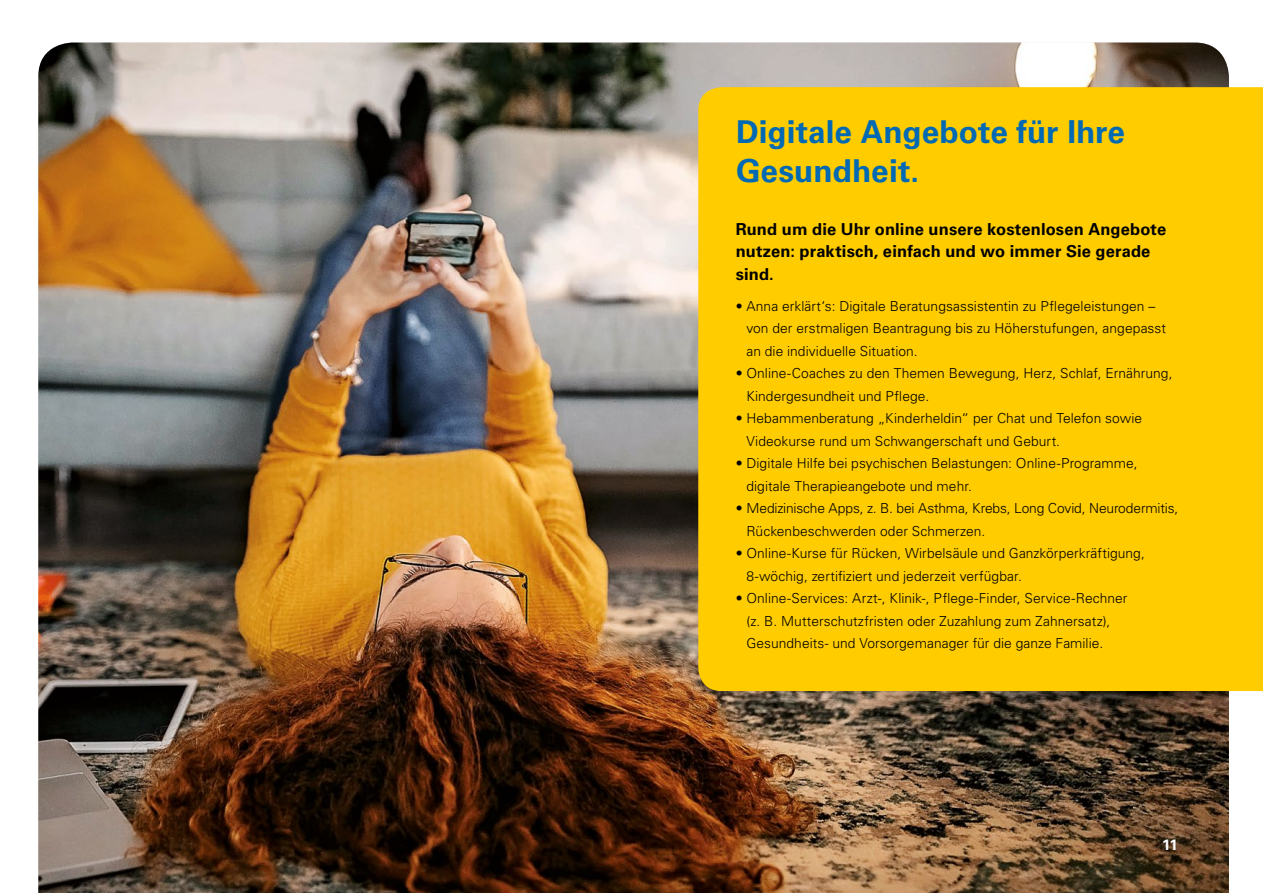
<style>
.page{position:relative;width:1263px;height:893px;background:#fff}
.page>*{position:absolute;margin:0;border:0;box-sizing:border-box;transform-origin:0 0}
.H1_Headline_gross{font:700 31.5px/39px "Univers LT Pro 65";color:#0069b4}
.H5_Headline_schwarz{font:700 16.5px/22.5px "Univers LT Pro 65";letter-spacing:.01em;color:#000}
.t1{font:700 15px "Univers LT Pro 65";color:#fff}
.p_Fliesstext_schwarz{font:300 13.8px/22.5px "Univers LT Pro 45";letter-spacing:.005em;color:#000}
</style>
<div class="page">
<img style="left:38px;top:43px;width:1191px;height:850px">
<div style="left:698px;top:87px;width:565px;height:604px;background:#fc0"></div>
<p class="H1_Headline_gross" style="left:736px;top:111px;width:390px">Digitale Angebote für Ihre<br>Gesundheit.</p>
<p class="H5_Headline_schwarz" style="left:736px;top:217px;width:432px">Rund um die Uhr online unsere kostenlosen Angebote nutzen: praktisch, einfach und wo immer Sie gerade sind.</p>
<p class="p_Fliesstext_schwarz" style="left:746px;top:294px;width:421px;text-indent:-11px">• Anna erklärt‘s: Digitale Beratungsassistentin zu Pflegeleistungen – von der erstmaligen Beantragung bis zu Höherstufungen, angepasst an die individuelle Situation.</p>
<p class="p_Fliesstext_schwarz" style="left:746px;top:362px;width:428px;text-indent:-11px">• Online-Coaches zu den Themen Bewegung, Herz, Schlaf, Ernährung,<br>Kindergesundheit und Pflege.</p>
<p class="p_Fliesstext_schwarz" style="left:746px;top:407px;width:397px;text-indent:-11px">• Hebammenberatung „Kinderheldin“ per Chat und Telefon sowie<br>Videokurse rund um Schwangerschaft und Geburt.</p>
<p class="p_Fliesstext_schwarz" style="left:746px;top:452px;width:393px;text-indent:-11px">• Digitale Hilfe bei psychischen Belastungen: Online-Programme, digitale Therapieangebote und mehr.</p>
<p class="p_Fliesstext_schwarz" style="left:746px;top:497px;width:433px;text-indent:-11px">• Medizinische Apps, z. B. bei Asthma, Krebs, Long Covid, Neurodermitis,<br>Rückenbeschwerden oder Schmerzen.</p>
<p class="p_Fliesstext_schwarz" style="left:746px;top:542px;width:400px;text-indent:-11px">• Online-Kurse für Rücken, Wirbelsäule und Ganzkörperkräftigung,<br>8-wöchig, zertifiziert und jederzeit verfügbar.</p>
<p class="p_Fliesstext_schwarz" style="left:746px;top:587px;width:383px;text-indent:-11px">• Online-Services: Arzt-, Klinik-, Pflege-Finder, Service-Rechner (z. B. Mutterschutzfristen oder Zuzahlung zum Zahnersatz),<br>Gesundheits- und Vorsorgemanager für die ganze Familie.</p>
<p class="t1" style="left:1162px;top:834px;width:17px">11</p>
</div>
